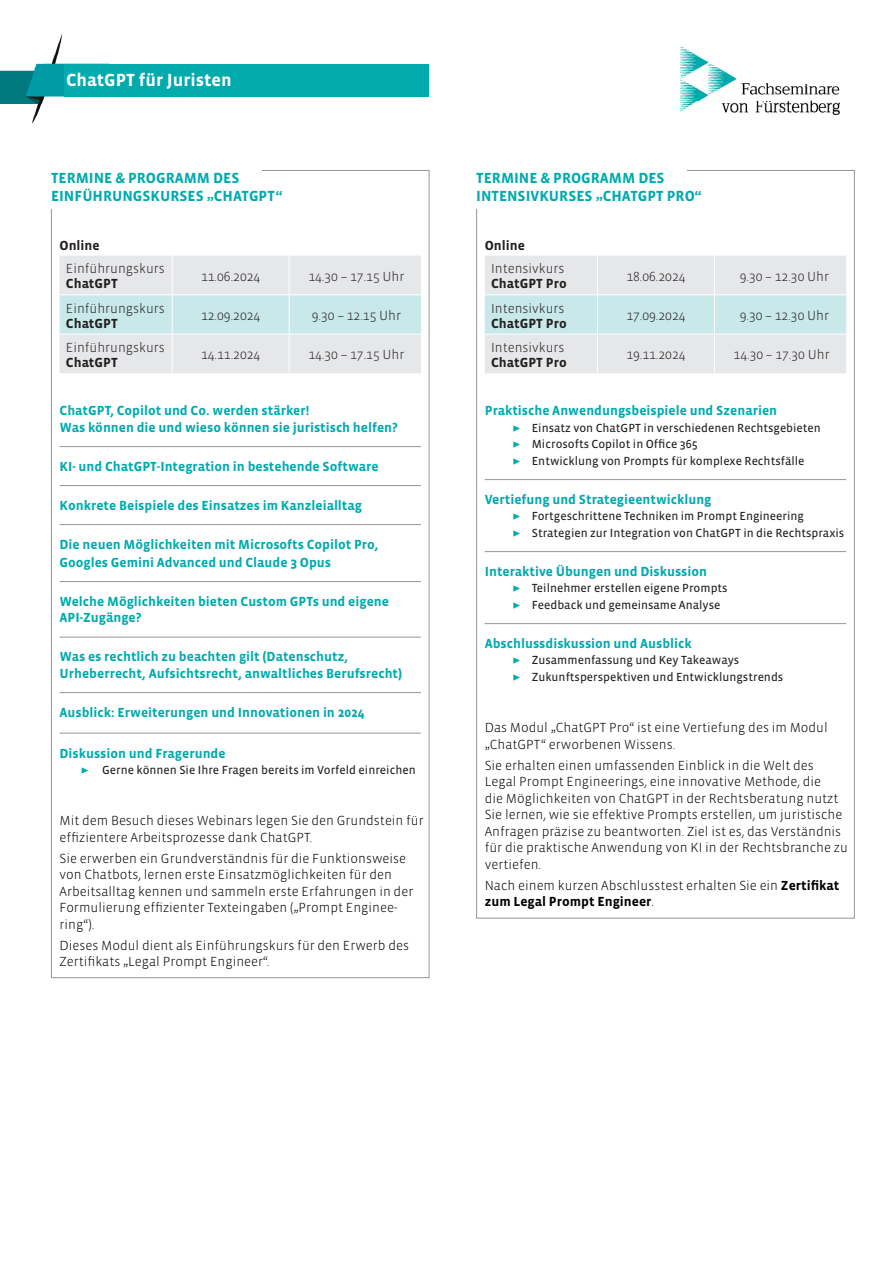
<style>
.page{position:relative;width:893px;height:1263px;background:#fff}
.page>*{position:absolute;margin:0;border:0;box-sizing:border-box;transform-origin:0 0}
.t1{font:700 18px "Vista Sans OTCE";color:#fff}
.Head_Schrift_geraste{font:700 15px/18px "Vista Sans OTCE";color:#00aaad}
.Fliesstext{font:300 13.5px/16.5px "Vista Sans OTCE";color:#000001}
.Fliesstext-2{font:700 13.5px/16.5px "Vista Sans OTCE";color:#00aaad}
.Fliesstext_Pfeil{font:300 13.5px "Vista Sans OTCE";color:#231f20}
.Fliesstext_Pfeil-2{font:700 13.5px "Vista Sans OTCE";color:#231f20}
.Head_Schrift_geraste-2{font:700 13.5px "Vista Sans OTCE";color:#231f20}
.Fliesstext-3{font:12px "Vista Sans OTCE";color:#231f20}
.s1{font-family:"Minion Pro";font-size:13.5px;color:#00aaad}
.s2{font-weight:700}
</style>
<div class="page">
<img style="left:0;top:34px;width:110px;height:88px">
<div style="left:64px;top:64px;width:365px;height:32px;background:#00aaad"></div>
<img style="left:680px;top:47px;width:159px;height:67px">
<svg style="left:354px;top:486px;width:42px;height:1px"></svg>
<div style="left:358px;top:481px;width:8px;height:9px;border:2px solid #fff;border-radius:3px"></div>
<hr style="left:60px;top:446px;width:361px;height:1px;background:#939598">
<hr style="left:60px;top:485px;width:361px;height:1px;background:#939598">
<hr style="left:60px;top:524px;width:361px;height:1px;background:#939598">
<hr style="left:60px;top:581px;width:361px;height:1px;background:#939598">
<hr style="left:60px;top:637px;width:361px;height:1px;background:#939598">
<hr style="left:60px;top:692px;width:361px;height:1px;background:#939598">
<hr style="left:60px;top:733px;width:361px;height:1px;background:#939598">
<svg style="left:485px;top:256px;width:361px;height:117px"></svg>
<hr style="left:597px;top:256px;width:1px;height:38px;background:#fff">
<hr style="left:714px;top:256px;width:1px;height:38px;background:#fff">
<hr style="left:597px;top:295px;width:1px;height:39px;background:#fff">
<hr style="left:714px;top:295px;width:1px;height:39px;background:#fff">
<hr style="left:485px;top:334px;width:112px;height:1px;background:#fff">
<hr style="left:597px;top:334px;width:117px;height:1px;background:#fff">
<hr style="left:597px;top:334px;width:1px;height:39px;background:#fff">
<hr style="left:714px;top:334px;width:132px;height:1px;background:#fff">
<hr style="left:714px;top:334px;width:1px;height:39px;background:#fff">
<hr style="left:485px;top:294px;width:112px;height:1px;background:#fff">
<hr style="left:597px;top:294px;width:117px;height:1px;background:#fff">
<hr style="left:714px;top:294px;width:132px;height:1px;background:#fff">
<hr style="left:485px;top:479px;width:361px;height:1px;background:#939598">
<hr style="left:485px;top:551px;width:361px;height:1px;background:#939598">
<hr style="left:485px;top:623px;width:361px;height:1px;background:#939598">
<svg style="left:60px;top:256px;width:361px;height:117px"></svg>
<hr style="left:172px;top:256px;width:1px;height:38px;background:#fff">
<hr style="left:289px;top:256px;width:1px;height:38px;background:#fff">
<hr style="left:60px;top:294px;width:112px;height:1px;background:#fff">
<hr style="left:172px;top:294px;width:117px;height:1px;background:#fff">
<hr style="left:172px;top:295px;width:1px;height:39px;background:#fff">
<hr style="left:289px;top:294px;width:132px;height:1px;background:#fff">
<hr style="left:289px;top:295px;width:1px;height:39px;background:#fff">
<hr style="left:172px;top:334px;width:1px;height:39px;background:#fff">
<hr style="left:289px;top:334px;width:1px;height:39px;background:#fff">
<hr style="left:60px;top:334px;width:112px;height:1px;background:#fff">
<hr style="left:172px;top:334px;width:117px;height:1px;background:#fff">
<hr style="left:289px;top:334px;width:132px;height:1px;background:#fff">
<h1 class="t1" style="left:66px;top:70px;width:167px">ChatGPT für Juristen</h1>
<p class="Head_Schrift_geraste" style="left:51px;top:169px;width:233px">TERMINE &amp; PROGRAMM DES<br>EINFÜHRUNGSKURSES „CHATGPT“</p>
<p class="Head_Schrift_geraste-2" style="left:60px;top:237px;width:42px">Online</p>
<p class="Fliesstext_Pfeil" style="left:66px;top:261px;width:100px">Einführungskurs</p>
<p class="Fliesstext_Pfeil-2" style="left:66px;top:276px;width:53px">ChatGPT</p>
<p class="Fliesstext_Pfeil" style="left:201px;top:269px;width:61px">11.06.2024</p>
<p class="Fliesstext_Pfeil" style="left:308px;top:269px;width:98px">14.30 – 17.15 Uhr</p>
<p class="Head_Schrift_geraste" style="left:476px;top:169px;width:227px">TERMINE &amp; PROGRAMM DES<br>INTENSIVKURSES „CHATGPT PRO“</p>
<p class="Head_Schrift_geraste-2" style="left:485px;top:237px;width:42px">Online</p>
<p class="Fliesstext_Pfeil" style="left:491px;top:261px;width:75px">Intensivkurs</p>
<p class="Fliesstext_Pfeil-2" style="left:491px;top:276px;width:77px">ChatGPT Pro</p>
<p class="Fliesstext_Pfeil" style="left:626px;top:269px;width:61px">18.06.2024</p>
<p class="Fliesstext_Pfeil" style="left:740px;top:269px;width:91px">9.30 – 12.30 Uhr</p>
<p class="Fliesstext_Pfeil" style="left:66px;top:300px;width:100px">Einführungskurs</p>
<p class="Fliesstext_Pfeil-2" style="left:66px;top:315px;width:53px">ChatGPT</p>
<p class="Fliesstext_Pfeil" style="left:201px;top:308px;width:61px">12.09.2024</p>
<p class="Fliesstext_Pfeil" style="left:312px;top:308px;width:91px">9.30 – 12.15 Uhr</p>
<p class="Fliesstext_Pfeil" style="left:491px;top:300px;width:75px">Intensivkurs</p>
<p class="Fliesstext_Pfeil-2" style="left:491px;top:315px;width:77px">ChatGPT Pro</p>
<p class="Fliesstext_Pfeil" style="left:626px;top:308px;width:61px">17.09.2024</p>
<p class="Fliesstext_Pfeil" style="left:740px;top:308px;width:91px">9.30 – 12.30 Uhr</p>
<p class="Fliesstext_Pfeil" style="left:66px;top:340px;width:100px">Einführungskurs</p>
<p class="Fliesstext_Pfeil-2" style="left:66px;top:355px;width:53px">ChatGPT</p>
<p class="Fliesstext_Pfeil" style="left:201px;top:347px;width:61px">14.11.2024</p>
<p class="Fliesstext_Pfeil" style="left:308px;top:347px;width:98px">14.30 – 17.15 Uhr</p>
<p class="Fliesstext_Pfeil" style="left:491px;top:340px;width:75px">Intensivkurs</p>
<p class="Fliesstext_Pfeil-2" style="left:491px;top:355px;width:77px">ChatGPT Pro</p>
<p class="Fliesstext_Pfeil" style="left:626px;top:347px;width:61px">19.11.2024</p>
<p class="Fliesstext_Pfeil" style="left:734px;top:347px;width:98px">14.30 – 17.30 Uhr</p>
<p class="Fliesstext-2" style="left:60px;top:403px;width:340px">ChatGPT, Copilot und Co. werden stärker!<br>Was können die und wieso können sie juristisch helfen?</p>
<p class="Fliesstext-2" style="left:60px;top:458px;width:321px">KI- und ChatGPT-Integration in bestehende Software</p>
<p class="Fliesstext-2" style="left:60px;top:497px;width:304px">Konkrete Beispiele des Einsatzes im Kanzleialltag</p>
<p class="Fliesstext-2" style="left:60px;top:535px;width:321px;line-height:18px">Die neuen Möglichkeiten mit Microsofts Copilot Pro,<br>Googles Gemini Advanced und Claude 3 Opus</p>
<p class="Fliesstext-2" style="left:60px;top:593px;width:331px">Welche Möglichkeiten bieten Custom GPTs und eigene<br>API-Zugänge?</p>
<p class="Fliesstext-2" style="left:60px;top:649px;width:344px">Was es rechtlich zu beachten gilt (Datenschutz,<br>Urheberrecht, Aufsichtsrecht, anwaltliches Berufsrecht)</p>
<p class="Fliesstext-2" style="left:60px;top:704px;width:307px">Ausblick: Erweiterungen und Innovationen in 2024</p>
<p class="Fliesstext-2" style="left:60px;top:745px;width:168px">Diskussion und Fragerunde</p>
<p class="Fliesstext-3" style="left:81px;top:763px;width:336px"><span class="s1">▶</span> Gerne können Sie Ihre Fragen bereits im Vorfeld einreichen</p>
<p class="Fliesstext" style="left:60px;top:812px;width:366px">Mit dem Besuch dieses Webinars legen Sie den Grundstein für effizientere Arbeitsprozesse dank ChatGPT.</p>
<p class="Fliesstext" style="left:60px;top:849px;width:355px">Sie erwerben ein Grundverständnis für die Funktionsweise von Chatbots, lernen erste Einsatzmöglichkeiten für den Arbeitsalltag kennen und sammeln erste Erfahrungen in der Formulierung effizienter Texteingaben („Prompt Enginee&shy;ring“).</p>
<p class="Fliesstext" style="left:60px;top:936px;width:351px">Dieses Modul dient als Einführungskurs für den Erwerb des<br>Zertifikats „Legal Prompt Engineer“.</p>
<p class="Fliesstext-2" style="left:485px;top:403px;width:294px">Praktische Anwendungsbeispiele und Szenarien</p>
<p class="Fliesstext-3" style="left:512px;top:421px;width:310px"><span class="s1">▶</span> Einsatz von ChatGPT in verschiedenen Rechtsgebieten</p>
<p class="Fliesstext-3" style="left:512px;top:438px;width:187px"><span class="s1">▶</span> Microsofts Copilot in Office 365</p>
<p class="Fliesstext-3" style="left:512px;top:454px;width:294px"><span class="s1">▶</span> Entwicklung von Prompts für komplexe Rechtsfälle</p>
<p class="Fliesstext-2" style="left:485px;top:491px;width:228px">Vertiefung und Strategieentwicklung</p>
<p class="Fliesstext-3" style="left:512px;top:510px;width:293px"><span class="s1">▶</span> Fortgeschrittene Techniken im Prompt Engineering</p>
<p class="Fliesstext-3" style="left:512px;top:526px;width:333px"><span class="s1">▶</span> Strategien zur Integration von ChatGPT in die Rechtspraxis</p>
<p class="Fliesstext-2" style="left:485px;top:563px;width:224px">Interaktive Übungen und Diskussion</p>
<p class="Fliesstext-3" style="left:512px;top:582px;width:217px"><span class="s1">▶</span> Teilnehmer erstellen eigene Prompts</p>
<p class="Fliesstext-3" style="left:512px;top:598px;width:210px"><span class="s1">▶</span> Feedback und gemeinsame Analyse</p>
<p class="Fliesstext-2" style="left:485px;top:635px;width:208px">Abschlussdiskussion und Ausblick</p>
<p class="Fliesstext-3" style="left:512px;top:654px;width:228px"><span class="s1">▶</span> Zusammenfassung und Key Takeaways</p>
<p class="Fliesstext-3" style="left:512px;top:670px;width:272px"><span class="s1">▶</span> Zukunftsperspektiven und Entwicklungstrends</p>
<p class="Fliesstext" style="left:485px;top:719px;width:345px">Das Modul „ChatGPT Pro“ ist eine Vertiefung des im Modul „ChatGPT“ erworbenen Wissens.</p>
<p class="Fliesstext" style="left:485px;top:756px;width:355px">Sie erhalten einen umfassenden Einblick in die Welt des<br>Legal Prompt Engineerings, eine innovative Methode, die die Möglichkeiten von ChatGPT in der Rechtsberatung nutzt</p>
<p class="Fliesstext" style="left:485px;top:806px;width:365px">Sie lernen, wie sie effektive Prompts erstellen, um juristische Anfragen präzise zu beantworten. Ziel ist es, das Verständnis für die praktische Anwendung von KI in der Rechtsbranche zu vertiefen.</p>
<p class="Fliesstext" style="left:485px;top:876px;width:356px">Nach einem kurzen Abschlusstest erhalten Sie ein <span class="s2">Zertifikat zum Legal Prompt Engineer</span>.</p>
</div>
